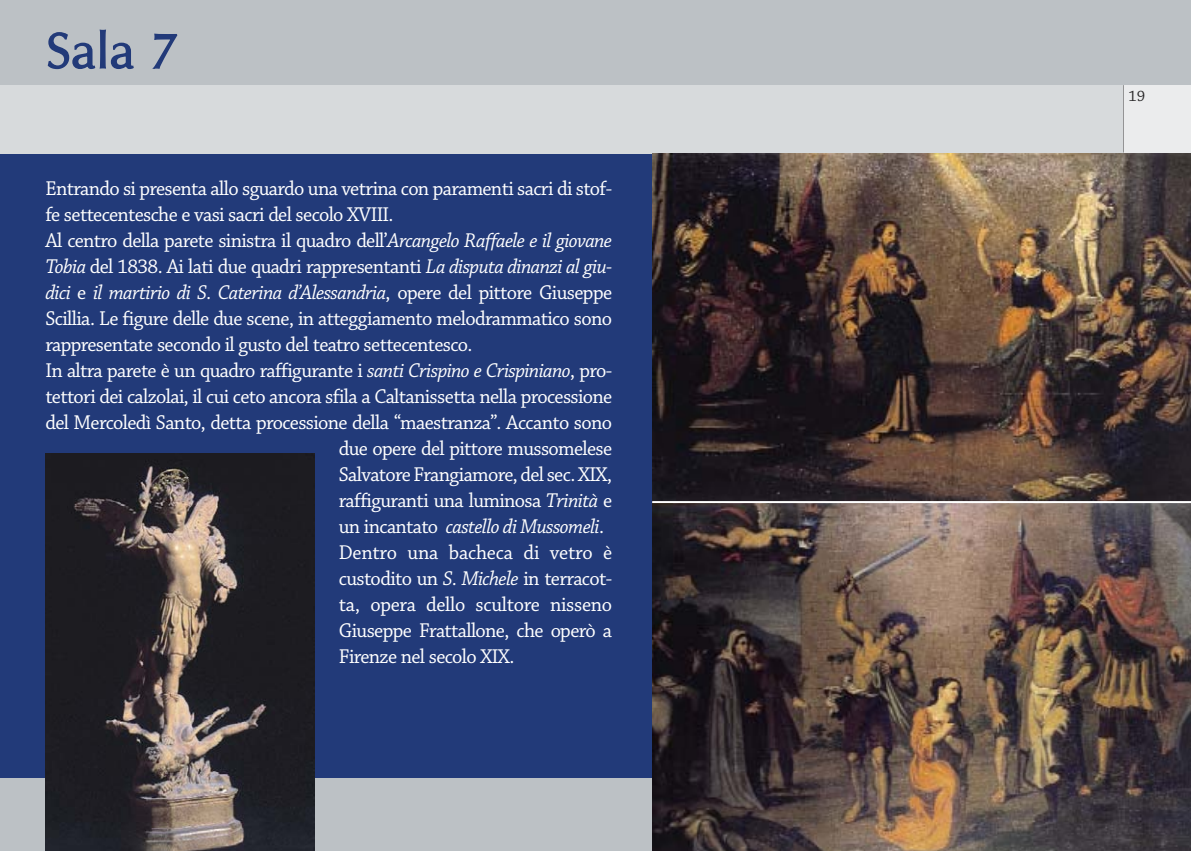
<style>
.page{position:relative;width:1191px;height:851px;background:#fff}
.page>*{position:absolute;margin:0;border:0;box-sizing:border-box;transform-origin:0 0}
.t1{font:50px "CG Omega";color:#223a79}
.t2{font:21px "Chaparral Pro";letter-spacing:-.03em;color:#fff}
.t3{font:italic 21px "Chaparral Pro";letter-spacing:-.03em;color:#fff}
.t4{font:21px "Chaparral Pro";letter-spacing:-.01em;color:#fff}
.t5{font:16px "Chaparral Pro";color:#272627}
.s1{font-style:italic}
.s2{font-style:normal}
</style>
<div class="page">
<div style="left:0;top:0;width:1191px;height:850px;background:#bcc1c5"></div>
<div style="left:0;top:153px;width:1123px;height:624px;background:#223a79"></div>
<div style="left:1123px;top:85px;width:68px;height:68px;background:#ebeced"></div>
<div style="left:0;top:85px;width:1123px;height:68px;background:#d7dadc"></div>
<img style="left:652px;top:153px;width:539px;height:348px">
<img style="left:652px;top:503px;width:539px;height:347px">
<hr style="left:652px;top:501px;width:539px;height:2px;background:#fff">
<img style="left:45px;top:454px;width:270px;height:396px">
<h1 class="t1" style="left:46px;top:21px;width:133px">Sala 7</h1>
<p class="t2" style="left:45px;top:180px;width:568px">Entrando si presenta allo sguardo una vetrina con paramenti sacri di stof-</p>
<p class="t2" style="left:45px;top:206px;width:350px">fe settecentesche e vasi sacri del secolo XVIII.</p>
<p class="t2" style="left:45px;top:232px;width:568px">Al centro della parete sinistra il quadro dell’<span class="s1">Arcangelo Raffaele e il giovane</span></p>
<p class="t2" style="left:45px;top:258px;width:568px"><span class="s1">Tobia</span> del 1838. Ai lati due quadri rappresentanti <span class="s1">La disputa dinanzi al giu-</span></p>
<p class="t3" style="left:45px;top:284px;width:568px">dici <span class="s2">e</span> il martirio di S. Caterina d’Alessandria<span class="s2">, opere del pittore Giuseppe</span></p>
<p class="t2" style="left:45px;top:310px;width:568px">Scillia. Le figure delle due scene, in atteggiamento melodrammatico sono</p>
<p class="t2" style="left:45px;top:336px;width:428px">rappresentate secondo il gusto del teatro settecentesco.</p>
<p class="t2" style="left:45px;top:362px;width:568px">In altra parete è un quadro raffigurante i <span class="s1">santi Crispino e Crispiniano</span>, pro-</p>
<p class="t2" style="left:45px;top:388px;width:568px">tettori dei calzolai, il cui ceto ancora sfila a Caltanissetta nella processione</p>
<p class="t2" style="left:45px;top:414px;width:568px">del Mercoledì Santo, detta processione della “maestranza”. Accanto sono</p>
<p class="t2" style="left:339px;top:440px;width:275px">due opere del pittore mussomelese</p>
<p class="t2" style="left:339px;top:466px;width:275px">Salvatore Frangiamore, del sec. XIX,</p>
<p class="t2" style="left:339px;top:492px;width:275px">raffiguranti una luminosa <span class="s1">Trinità</span> e</p>
<p class="t3" style="left:339px;top:518px;width:267px"><span class="s2">un incantato</span> castello di Mussomeli<span class="s2">.</span></p>
<p class="t4" style="left:339px;top:544px;width:275px">Dentro una bacheca di vetro è</p>
<p class="t2" style="left:339px;top:570px;width:275px">custodito un <span class="s1">S. Michele</span> in terracot-</p>
<p class="t2" style="left:339px;top:596px;width:275px">ta, opera dello scultore nisseno</p>
<p class="t2" style="left:339px;top:622px;width:275px">Giuseppe Frattallone, che operò a</p>
<p class="t2" style="left:339px;top:648px;width:177px">Firenze nel secolo XIX.</p>
<p class="t5" style="left:1128px;top:90px;width:18px">19</p>
</div>
